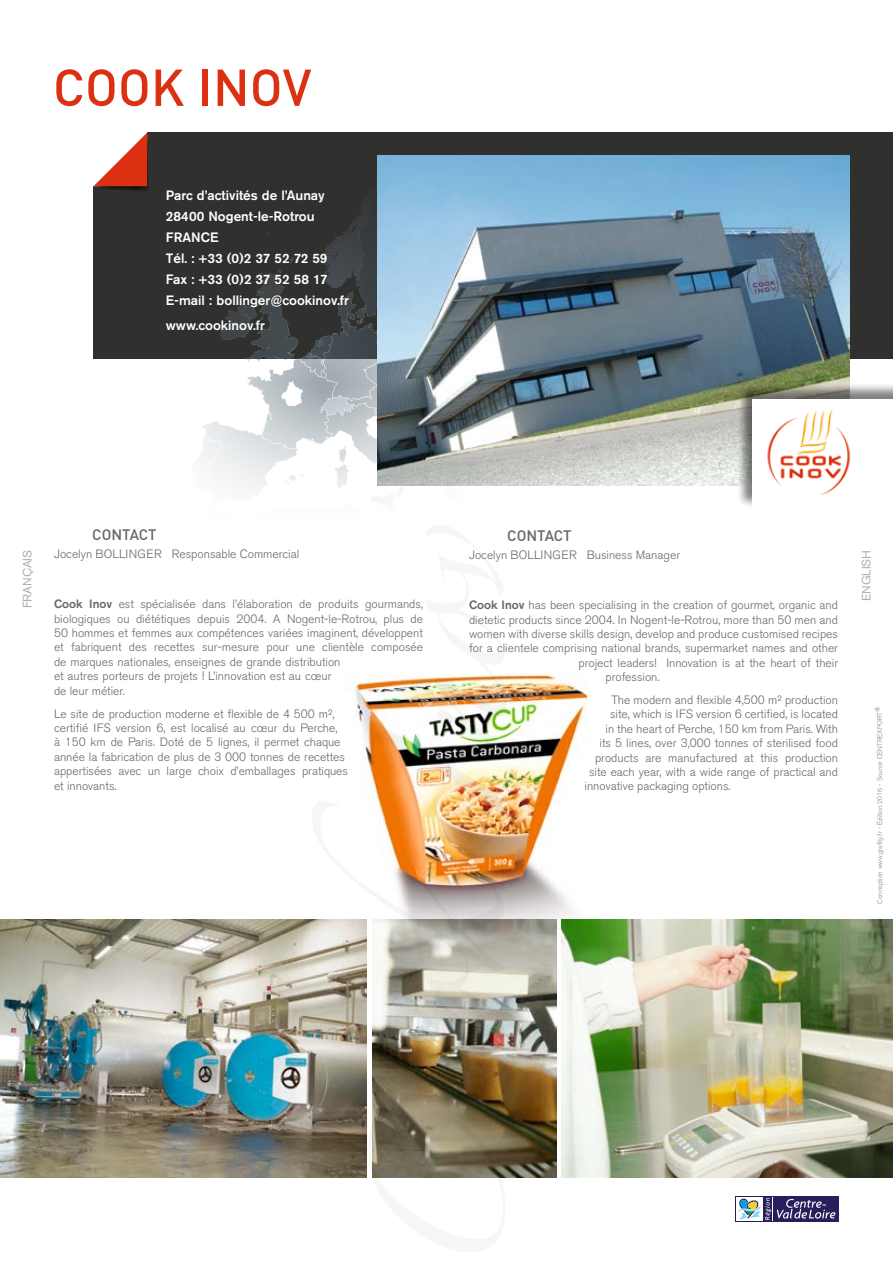
<style>
.page{position:relative;width:893px;height:1263px;background:#fff}
.page>*{position:absolute;margin:0;border:0;box-sizing:border-box;transform-origin:0 0}
.t1{font:500 51px "DIN";color:#db3112}
.t2{font:500 15px "DIN";letter-spacing:-.005em;color:#676767}
.t3{font:500 13.5px/21px "Akzidenz Grotesk BE";color:#fff}
.t4{font:300 12px/14.4px "Akzidenz Grotesk BE";color:#676767}
.t5{font:12px "Akzidenz Grotesk BE";color:#afafb0}
.t6{font:300 6.75px "Akzidenz Grotesk BE";color:#818181}
.s1{font-weight:500}
</style>
<div class="page">
<div style="left:94px;top:133px;width:799px;height:226px;background:#30302f"></div>
<svg style="left:93px;top:132px;width:56px;height:60px;background:#d48b7e"></svg>
<svg style="left:198px;top:155px;width:286px;height:342px"></svg>
<div style="left:735px;top:1196px;width:104px;height:26px;background:#261f5b"></div>
<div style="left:736px;top:1197px;width:27px;height:24px;background:#fff"></div>
<svg style="left:737px;top:1197px;width:98px;height:24px"></svg>
<img style="left:378px;top:155px;width:472px;height:330px">
<div style="left:736px;top:382px;width:157px;height:126px;background:#000;opacity:.5"></div>
<div style="left:753px;top:399px;width:140px;height:110px;background:#fff"></div>
<img style="left:767px;top:409px;width:84px;height:87px">
<img style="left:0;top:919px;width:367px;height:259px">
<img style="left:561px;top:919px;width:332px;height:259px">
<img style="left:372px;top:976px;width:184px;height:202px">
<img style="left:311px;top:674px;width:314px;height:302px">
<h1 class="t1" style="left:53px;top:55px;width:260px">COOK INOV</h1>
<p class="t3" style="left:166px;top:185px;width:184px">Parc d’activités de l’Aunay<br>28400 Nogent-le-Rotrou<br>FRANCE<br>Tél. : +33 (0)2 37 52 72 59<br>Fax : +33 (0)2 37 52 58 17<br>E-mail : bollinger@cookinov.fr</p>
<p class="t3" style="left:166px;top:315px;width:101px">www.cookinov.fr</p>
<p class="t2" style="left:92px;top:525px;width:66px">CONTACT</p>
<p class="t4" style="left:54px;top:547px;width:247px">Jocelyn BOLLINGER Responsable Commercial</p>
<p class="t4" style="left:54px;top:597px;width:371px"><span class="s1">Cook Inov</span> est spécialisée dans l’élaboration de produits gourmands, biologiques ou diététiques depuis 2004. A Nogent-le-Rotrou, plus de 50 hommes et femmes aux compétences variées imaginent, développent et fabriquent des recettes sur-mesure pour une clientèle composée de marques nationales, enseignes de grande distribution<br>et autres porteurs de projets ! L’innovation est au cœur<br>de leur métier.</p>
<p class="t4" style="left:54px;top:706px;width:296px">Le site de production moderne et flexible de 4 500 m², certifié IFS version 6, est localisé au cœur du Perche,<br>à 150 km de Paris. Doté de 5 lignes, il permet chaque année la fabrication de plus de 3 000 tonnes de recettes appertisées avec un large choix d’emballages pratiques et innovants.</p>
<p class="t2" style="left:507px;top:526px;width:66px">CONTACT</p>
<p class="t4" style="left:469px;top:547px;width:213px">Jocelyn BOLLINGER Business Manager</p>
<p class="t4" style="left:469px;top:598px;width:371px"><span class="s1">Cook Inov</span> has been specialising in the creation of gourmet, organic and</p>
<p class="t4" style="left:469px;top:612px;width:370px">dietetic products since 2004. In Nogent-le-Rotrou, more than 50 men and</p>
<p class="t4" style="left:469px;top:627px;width:370px">women with diverse skills design, develop and produce customised recipes</p>
<p class="t4" style="left:469px;top:641px;width:370px">for a clientele comprising national brands, supermarket names and other</p>
<p class="t4" style="left:578px;top:656px;width:261px">project leaders! Innovation is at the heart of their</p>
<p class="t4" style="left:605px;top:670px;width:56px">profession.</p>
<p class="t4" style="left:611px;top:693px;width:228px">The modern and flexible 4,500 m² production</p>
<p class="t4" style="left:610px;top:707px;width:230px">site, which is IFS version 6 certified, is located</p>
<p class="t4" style="left:605px;top:722px;width:234px">in the heart of Perche, 150 km from Paris. With</p>
<p class="t4" style="left:599px;top:736px;width:240px">its 5 lines, over 3,000 tonnes of sterilised food</p>
<p class="t4" style="left:595px;top:750px;width:245px">products are manufactured at this production</p>
<p class="t4" style="left:589px;top:765px;width:250px">site each year, with a wide range of practical and</p>
<p class="t4" style="left:584px;top:779px;width:148px">innovative packaging options.</p>
<p class="t5" style="left:20px;top:608px;width:60px;rotate:-90deg">FRANÇAIS</p>
<p class="t5" style="left:859px;top:601px;width:53px;rotate:-90deg">ENGLISH</p>
<p class="t6" style="left:876px;top:903px;width:198px;rotate:-90deg">Conception www.grafity.fr - Édition 2016 - Source CENTREXPORT®</p>
</div>
